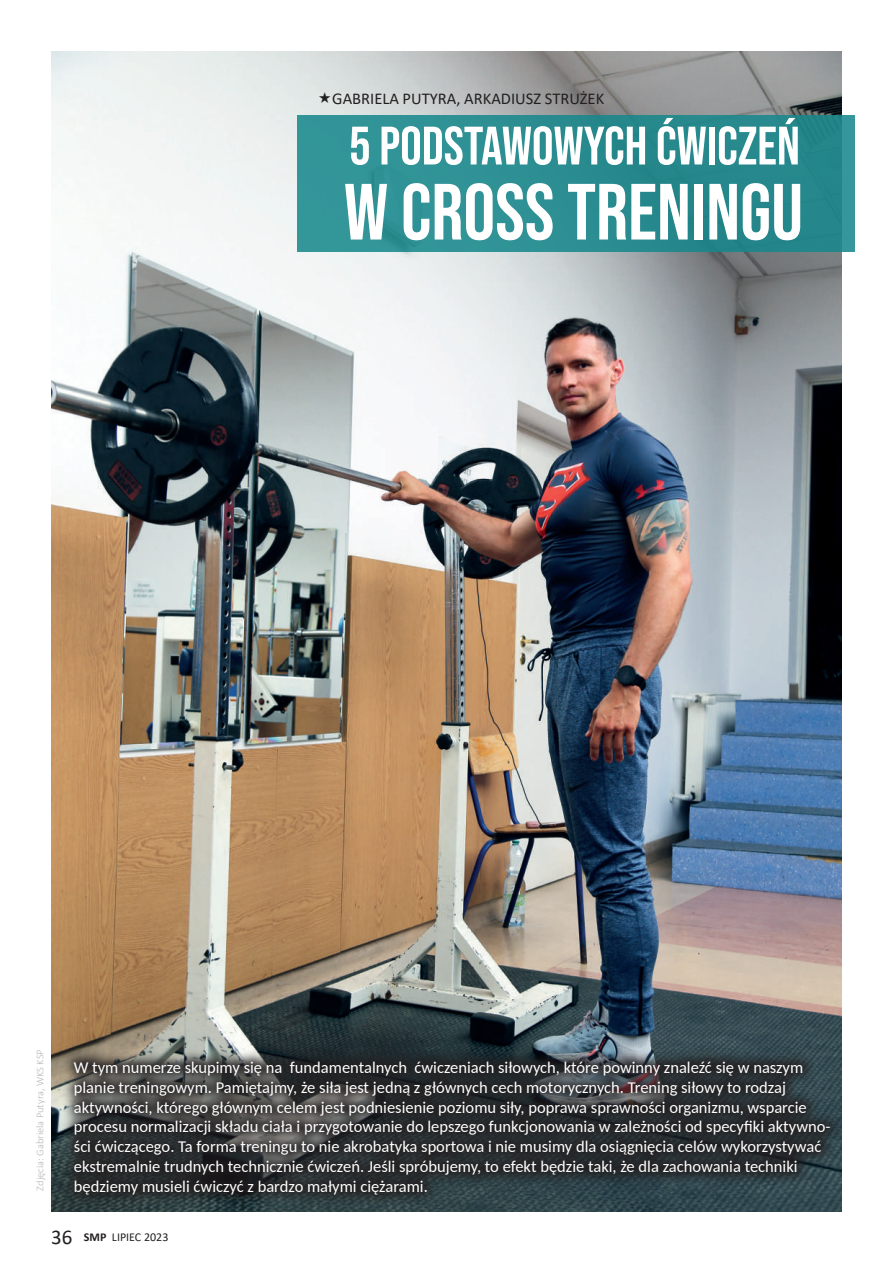
<style>
.page{position:relative;width:893px;height:1263px;background:#fff}
.page>*{position:absolute;margin:0;border:0;box-sizing:border-box;transform-origin:0 0}
.t1{font:79.5px "Bebas Neue";color:#fff}
.t2{font:54px "Bebas Neue";color:#fff}
.t3{font:16.5px/19.8px "Carlito";color:#fff}
.t4{font:16.5px "Calibri";color:#231f20}
.t5{font:12px "Calibri";color:#231f20}
.t6{font:300 10.5px "Calibri";color:#b5b7b7}
.s1{font-size:21px}
.s2{font-weight:700}
</style>
<div class="page">
<img style="left:51px;top:51px;width:791px;height:1161px">
<div style="left:298px;top:115px;width:557px;height:136px;background:#2b8d91"></div>
<svg style="left:61px;top:1048px;width:781px;height:160px;background:#313638"></svg>
<svg style="left:319px;top:92px;width:12px;height:11px"></svg>
<p class="t4" style="left:332px;top:87px;width:273px">GABRIELA PUTYRA, ARKADIUSZ STRUŻEK</p>
<h2 class="t2" style="left:349px;top:115px;width:452px">5 PODSTAWOWYCH ĆWICZEŃ</h2>
<h1 class="t1" style="left:344px;top:167px;width:461px">W CROSS TRENINGU</h1>
<p class="t6" style="left:33px;top:1191px;width:143px;rotate:-90deg">Zdjęcia: Gabriela Putyra, WKS KSP</p>
<p class="t3" style="left:74px;top:1057px;width:758px">W tym numerze skupimy się na fundamentalnych ćwiczeniach siłowych, które powinny znaleźć się w naszym planie treningowym. Pamiętajmy, że siła jest jedną z głównych cech motorycznych. Trening siłowy to rodzaj aktywności, którego głównym celem jest podniesienie poziomu siły, poprawa sprawności organizmu, wsparcie procesu normalizacji składu ciała i przygotowanie do lepszego funkcjonowania w zależności od specyfiki aktywno&shy;ści ćwiczącego. Ta forma treningu to nie akrobatyka sportowa i nie musimy dla osiągnięcia celów wykorzystywać ekstremalnie trudnych technicznie ćwiczeń. Jeśli spróbujemy, to efekt będzie taki, że dla zachowania techniki będziemy musieli ćwiczyć z bardzo małymi ciężarami.</p>
<p class="t5" style="left:51px;top:1229px;width:119px"><span class="s1">36</span> <span class="s2">SMP</span> LIPIEC 2023</p>
</div>
